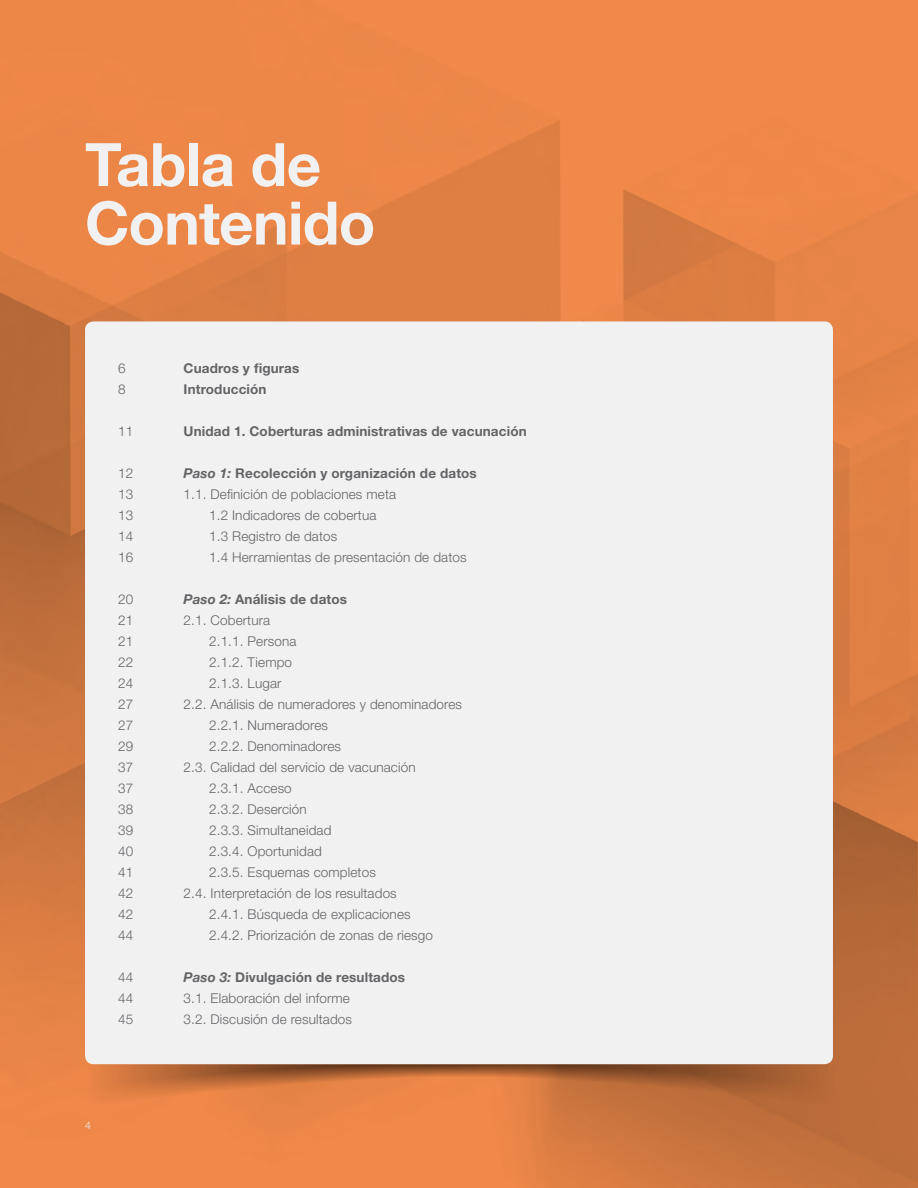
<style>
.page{position:relative;width:918px;height:1188px;background:#fff}
.page>*{position:absolute;margin:0;border:0;box-sizing:border-box;transform-origin:0 0}
.t1{font:700 60px/58.5px "Helvetica Neue";letter-spacing:-.01em;color:#f1f1f2}
.t2{font:300 13.5px/21px "Helvetica Neue";letter-spacing:.01em;color:#636466;text-align:justify}
.t3{font:700 13.5px/21px "Helvetica Neue";letter-spacing:.01em;color:#636466}
.t4{font:300 10.5px "Helvetica Neue";color:#f1f1f2}
.s1{font-style:italic}
.s2{font-weight:700;font-style:italic}
.s3{font-weight:700}
</style>
<div class="page">
<img style="left:0;top:0;width:918px;height:1188px">
<svg style="left:85px;top:1064px;width:748px;height:45px;background:#c4703c"></svg>
<div style="left:85px;top:321px;width:748px;height:743px;background:#f1f1f2;border-radius:9px"></div>
<h1 class="t1" style="left:85px;top:137px;width:292px">Tabla de<br>Contenido</h1>
<p class="t2" style="left:118px;top:357px;width:9px">6<br>8</p>
<p class="t2" style="left:118px;top:420px;width:17px">11</p>
<p class="t2" style="left:118px;top:462px;width:17px">12<br>13<br>13<br>14<br>16</p>
<p class="t2" style="left:118px;top:588px;width:17px">20<br>21<br>21<br>22<br>24<br>27<br>27<br>29<br>37<br>37<br>38<br>39<br>40<br>41<br>42<br>42<br>44</p>
<p class="t2" style="left:118px;top:966px;width:17px">44<br>44<br>45</p>
<p class="t4" style="left:85px;top:1117px;width:7px">4</p>
<p class="t3" style="left:184px;top:358px;width:117px">Cuadros y figuras<br>Introducción</p>
<p class="t3" style="left:184px;top:421px;width:345px">Unidad 1. Coberturas administrativas de vacunación</p>
<p class="t3" style="left:184px;top:463px;width:295px"><span class="s1">Paso 1:</span> Recolección y organización de datos</p>
<p class="t2" style="left:184px;top:483px;width:214px">1.1. Definición de poblaciones meta</p>
<p class="t2" style="left:209px;top:504px;width:169px">1.2 Indicadores de cobertua</p>
<p class="t2" style="left:209px;top:525px;width:130px">1.3 Registro de datos</p>
<p class="t2" style="left:209px;top:546px;width:259px">1.4 Herramientas de presentación de datos</p>
<p class="t3" style="left:184px;top:589px;width:165px"><span class="s1">Paso 2:</span> Análisis de datos</p>
<p class="t2" style="left:184px;top:609px;width:88px">2.1. Cobertura</p>
<p class="t2" style="left:209px;top:630px;width:89px">2.1.1. Persona</p>
<p class="t2" style="left:209px;top:651px;width:84px">2.1.2. Tiempo</p>
<p class="t2" style="left:209px;top:672px;width:74px">2.1.3. Lugar</p>
<p class="t2" style="left:184px;top:693px;width:280px">2.2. Análisis de numeradores y denominadores</p>
<p class="t2" style="left:209px;top:714px;width:120px">2.2.1. Numeradores</p>
<p class="t2" style="left:209px;top:735px;width:133px">2.2.2. Denominadores</p>
<p class="t2" style="left:184px;top:756px;width:233px">2.3. Calidad del servicio de vacunación</p>
<p class="t2" style="left:209px;top:777px;width:84px">2.3.1. Acceso</p>
<p class="t2" style="left:209px;top:798px;width:99px">2.3.2. Deserción</p>
<p class="t2" style="left:209px;top:819px;width:124px">2.3.3. Simultaneidad</p>
<p class="t2" style="left:209px;top:840px;width:114px">2.3.4. Oportunidad</p>
<p class="t2" style="left:209px;top:861px;width:168px">2.3.5. Esquemas completos</p>
<p class="t2" style="left:184px;top:882px;width:215px">2.4. Interpretación de los resultados</p>
<p class="t2" style="left:209px;top:903px;width:203px">2.4.1. Búsqueda de explicaciones</p>
<p class="t2" style="left:209px;top:924px;width:225px">2.4.2. Priorización de zonas de riesgo</p>
<p class="t2" style="left:184px;top:966px;width:223px;text-align:left"><span class="s2">Paso 3:</span> <span class="s3">Divulgación de resultados<br></span>3.1. Elaboración del informe<br>3.2. Discusión de resultados</p>
</div>
